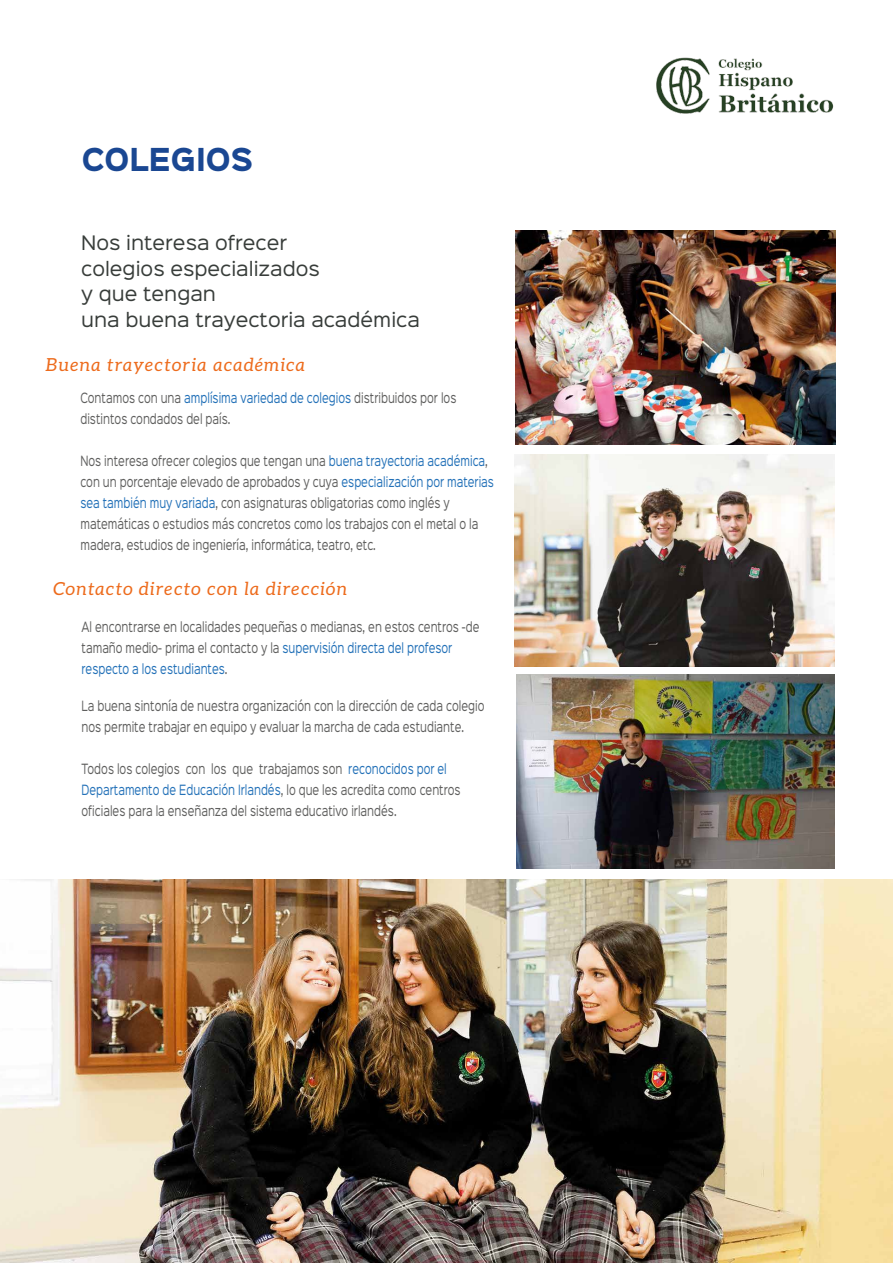
<style>
.page{position:relative;width:893px;height:1263px;background:#fff}
.page>*{position:absolute;margin:0;border:0;box-sizing:border-box;transform-origin:0 0}
.t1{font:900 28.5px "Sinkin Sans 800";color:#1a4792;scale:.9 1}
.t2{font:18px/25.5px "Sinkin Sans 400";color:#383d3a}
.t3{font:italic 18px "Aleo";letter-spacing:.075em;color:#ed6b1c}
.t4{font:12.75px/21px "Sinkin Sans 400";color:#5f5f5e;scale:.75 1}
.s1{color:#2371b8}
</style>
<div class="page">
<img style="left:515px;top:231px;width:321px;height:213px">
<img style="left:516px;top:675px;width:318px;height:194px">
<img style="left:656px;top:57px;width:178px;height:57px">
<img style="left:0;top:879px;width:892px;height:384px">
<img style="left:515px;top:455px;width:320px;height:212px">
<h1 class="t1" style="left:82px;top:144px;width:191px">COLEGIOS</h1>
<h2 class="t2" style="left:81px;top:229px;width:340px">Nos interesa ofrecer<br>colegios especializados<br>y que tengan<br>una buena trayectoria académica</h2>
<h2 class="t3" style="left:46px;top:355px;width:261px">Buena trayectoria académica</h2>
<p class="t4" style="left:80px;top:386px;width:503px">Contamos con una <span class="s1">amplísima variedad de colegios</span> distribuidos por los distintos condados del país.</p>
<p class="t4" style="left:80px;top:449px;width:553px">Nos interesa ofrecer colegios que tengan una <span class="s1">buena trayectoria académica</span>, con un porcentaje elevado de aprobados y cuya <span class="s1">especialización por materias sea también muy variada</span>, con asignaturas obligatorias como inglés y matemáticas o estudios más concretos como los trabajos con el metal o la madera, estudios de ingeniería, informática, teatro, etc.</p>
<h2 class="t3" style="left:53px;top:578px;width:295px">Contacto directo con la dirección</h2>
<p class="t4" style="left:82px;top:616px;width:532px">Al encontrarse en localidades pequeñas o medianas, en estos centros -de tamaño medio- prima el contacto y la <span class="s1">supervisión directa del profesor respecto a los estudiantes</span>.</p>
<p class="t4" style="left:82px;top:694px;width:539px">La buena sintonía de nuestra organización con la dirección de cada colegio nos permite trabajar en equipo y evaluar la marcha de cada estudiante.</p>
<p class="t4" style="left:82px;top:757px;width:507px">Todos los colegios con los que trabajamos son <span class="s1">reconocidos por el<br>Departamento de Educación Irlandés</span>, lo que les acredita como centros oficiales para la enseñanza del sistema educativo irlandés.</p>
</div>
